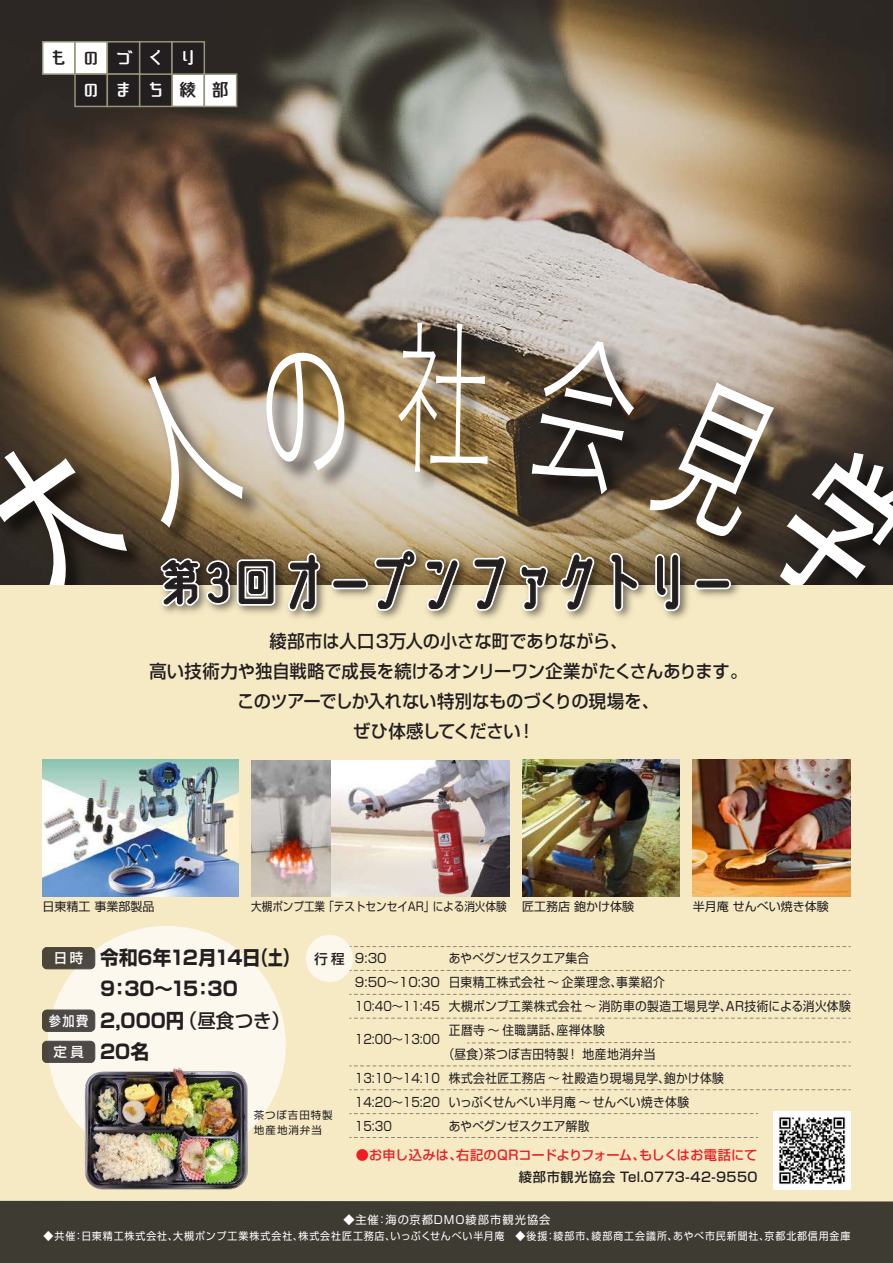
<style>
.page{position:relative;width:893px;height:1263px;background:#fff}
.page>*{position:absolute;margin:0;border:0;box-sizing:border-box;transform-origin:0 0}
.t1{font:70.5px "Ronde B Square";letter-spacing:-.2em;color:#231f20;scale:.8 1}
.t2{font:700 19.5px/31.5px "Shin Go Pro";color:#231f20;scale:.95 1}
.t3{font:19.5px/32.4px "Ronde B Square";letter-spacing:.325em;color:#fff;scale:1.25 1}
.t4{font:500 18px/30px "Shin Go Pro";letter-spacing:-.01em;color:#231f20;text-align:center;scale:.96 1}
.t5{font:500 13.5px "Shin Go Pro";letter-spacing:.16em;color:#fff}
.t6{font:500 13.5px "Shin Go Pro";letter-spacing:.16em;color:#fff;scale:.9 1}
.t7{font:500 13.5px "Shin Go Pro";color:#231f20}
.t8{font:500 13.2px "Shin Go Pro";color:#ee1d23}
.t9{font:500 13.2px "Shin Go Pro";letter-spacing:.035em;color:#231f20}
.t10{font:12.75px "Shin Go Pro";letter-spacing:.025em;color:#231f20;scale:.92 1}
.t11{font:12.75px/24px "Shin Go Pro";letter-spacing:.025em;color:#231f20;text-align:justify;scale:.88 1}
.t12{font:12.75px/24px "Shin Go Pro";color:#231f20}
.t13{font:12.75px "Shin Go Pro";letter-spacing:.045em;color:#231f20;scale:.92 1}
.t14{font:12px "Shin Go Pro";color:#231f20}
.t15{font:12px "Shin Go Pro";color:#231f20;scale:.88 1}
.t16{font:11.25px "Shin Go Pro";letter-spacing:.085em;color:#fff}
.t17{font:10.5px "Shin Go Pro";letter-spacing:.09em;color:#fff;scale:.95 1}
.t18{font:10.5px/15px "Shin Go Pro";letter-spacing:.095em;color:#231f20}
.s1{color:#231f20}
.s2{font-size:52.8px}
.s3{font-weight:500}
</style>
<div class="page">
<img style="left:0;top:0;width:893px;height:296px">
<div style="left:0;top:585px;width:893px;height:616px;background:#f6eac5"></div>
<div style="left:0;top:1201px;width:893px;height:62px;background:#3e3b32"></div>
<svg style="left:350px;top:946px;width:500px;height:1px"></svg>
<svg style="left:350px;top:970px;width:500px;height:1px"></svg>
<svg style="left:350px;top:994px;width:500px;height:1px"></svg>
<svg style="left:350px;top:1018px;width:500px;height:1px"></svg>
<svg style="left:468px;top:1041px;width:382px;height:3px"></svg>
<svg style="left:350px;top:1065px;width:500px;height:1px"></svg>
<svg style="left:350px;top:1089px;width:500px;height:1px"></svg>
<svg style="left:350px;top:1113px;width:408px;height:1px"></svg>
<svg style="left:350px;top:1137px;width:408px;height:1px"></svg>
<div style="left:48px;top:926px;width:238px;height:238px;background:#fcf8ed;border-radius:50%"></div>
<img style="left:85px;top:1067px;width:162px;height:122px">
<div style="left:306px;top:935px;width:47px;height:47px;background:#fcf8ed;border-radius:50%"></div>
<div style="left:42px;top:947px;width:53px;height:22px;background:#4b453a;border-radius:5px"></div>
<div style="left:42px;top:947px;width:53px;height:22px;border:1px solid #231f20;border-radius:5px"></div>
<div style="left:42px;top:1010px;width:53px;height:21px;background:#4d4946;border-radius:5px"></div>
<div style="left:42px;top:1010px;width:53px;height:22px;border:1px solid #231f20;border-radius:5px"></div>
<div style="left:42px;top:1041px;width:53px;height:22px;background:#4d4946;border-radius:5px"></div>
<div style="left:42px;top:1041px;width:53px;height:22px;border:1px solid #231f20;border-radius:5px"></div>
<div style="left:42px;top:41px;width:34px;height:34px;background:#fff;border:2px solid #96937a"></div>
<div style="left:74px;top:41px;width:34px;height:34px;background:#fff;border:2px solid #96937a"></div>
<div style="left:171px;top:73px;width:34px;height:34px;background:#fff;border:2px solid #96937a"></div>
<div style="left:204px;top:73px;width:33px;height:34px;background:#fff;border:2px solid #96937a"></div>
<div style="left:107px;top:41px;width:33px;height:34px;background:#231f20;border:2px solid #96937a"></div>
<div style="left:74px;top:73px;width:34px;height:34px;background:#231f20;border:2px solid #96937a"></div>
<div style="left:107px;top:73px;width:33px;height:34px;background:#231f20;border:2px solid #96937a"></div>
<div style="left:139px;top:73px;width:34px;height:34px;background:#231f20;border:2px solid #96937a"></div>
<div style="left:139px;top:41px;width:34px;height:34px;background:#231f20;border:2px solid #96937a"></div>
<div style="left:171px;top:41px;width:34px;height:34px;background:#231f20;border:2px solid #96937a"></div>
<img style="left:773px;top:1112px;width:77px;height:77px">
<img style="left:169px;top:585px;width:517px;height:34px">
<div style="left:332px;top:579px;width:36px;height:10px;border:4px solid #fff;border-radius:3px"></div>
<div style="left:333px;top:581px;width:33px;height:6px;border:1px solid #231f20;border-radius:3px"></div>
<svg style="left:372px;top:585px;width:90px;height:28px"></svg>
<svg style="left:471px;top:585px;width:37px;height:28px"></svg>
<img style="left:693px;top:759px;width:157px;height:138px">
<img style="left:251px;top:760px;width:258px;height:137px">
<img style="left:522px;top:759px;width:158px;height:138px">
<img style="left:42px;top:759px;width:196px;height:138px">
<img style="left:0;top:296px;width:893px;height:289px">
<svg style="left:0;top:345px;width:354px;height:268px;background:#918067"></svg>
<svg style="left:397px;top:320px;width:93px;height:153px;background:#846f4c"></svg>
<svg style="left:518px;top:330px;width:375px;height:284px;background:#726656"></svg>
<h2 class="t3" style="left:79px;top:42px;width:124px;text-indent:-32px"><span class="s1">もの</span>づくり<br>のまち<span class="s1">綾部</span></h2>
<h1 class="t1" style="left:152px;top:540px;width:738px"><span class="s2">第3回</span>オープンファクトリー</h1>
<h3 class="t4" style="left:149px;top:624px;width:624px">綾部市は人口3万人の小さな町でありながら、<br>高い技術力や独自戦略で成長を続けるオンリーワン企業がたくさんあります。このツアーでしか入れない特別なものづくりの現場を、<br>ぜひ体感してください！</h3>
<p class="t14" style="left:42px;top:897px;width:113px">日東精工 事業部製品</p>
<p class="t15" style="left:251px;top:897px;width:292px">大槻ポンプ工業 「テストセンセイAR」による消火体験</p>
<p class="t14" style="left:522px;top:897px;width:113px">匠工務店 鉋かけ体験</p>
<p class="t14" style="left:693px;top:897px;width:137px">半月庵 せんべい焼き体験</p>
<h2 class="t2" style="left:100px;top:940px;width:209px">令和6年12月14日（土）<br>9：30～15：30<br>2,000円<span class="s3">（昼食つき）<br></span>20名</h2>
<p class="t5" style="left:54px;top:947px;width:31px">日時</p>
<p class="t7" style="left:314px;top:947px;width:32px">行程</p>
<p class="t6" style="left:49px;top:1009px;width:46px">参加費</p>
<p class="t5" style="left:53px;top:1041px;width:32px">定員</p>
<p class="t18" style="left:254px;top:1106px;width:80px">茶つぼ吉田特製地産地消弁当</p>
<p class="t12" style="left:355px;top:945px;width:86px">9:30<br>9:50～10:３0<br>10:40～11:45</p>
<p class="t11" style="left:355px;top:1026px;width:98px">12:00～13:00</p>
<p class="t11" style="left:355px;top:1065px;width:98px">13:10～14:10<br>14:20～15:20<br>15:30</p>
<p class="t10" style="left:449px;top:948px;width:167px">あやべグンゼスクエア集合　</p>
<p class="t13" style="left:449px;top:972px;width:236px">日東精工株式会社～企業理念、事業紹介</p>
<p class="t10" style="left:449px;top:996px;width:438px">大槻ポンプ工業株式会社～消防車の製造工場見学、AR技術による消火体験</p>
<p class="t10" style="left:449px;top:1020px;width:171px">正暦寺～住職講話、座禅体験</p>
<p class="t10" style="left:443px;top:1044px;width:233px">（昼食）茶つぼ吉田特製！ 地産地消弁当</p>
<p class="t10" style="left:449px;top:1068px;width:301px">株式会社匠工務店～社殿造り現場見学、鉋かけ体験</p>
<p class="t10" style="left:449px;top:1092px;width:263px">いっぷくせんべい半月庵～せんべい焼き体験</p>
<p class="t10" style="left:449px;top:1116px;width:154px">あやべグンゼスクエア解散</p>
<p class="t8" style="left:356px;top:1144px;width:403px">●お申し込みは、右記のQRコードよりフォーム、もしくはお電話にて</p>
<p class="t9" style="left:519px;top:1166px;width:240px">綾部市観光協会 Tel.0773-42-9550</p>
<p class="t16" style="left:343px;top:1211px;width:208px">◆主催：海の京都DMO綾部市観光協会</p>
<p class="t17" style="left:43px;top:1227px;width:851px">◆共催：日東精工株式会社、大槻ポンプ工業株式会社、株式会社匠工務店、いっぷくせんべい半月庵　◆後援：綾部市、綾部商工会議所、あやべ市民新聞社、京都北都信用金庫</p>
</div>
